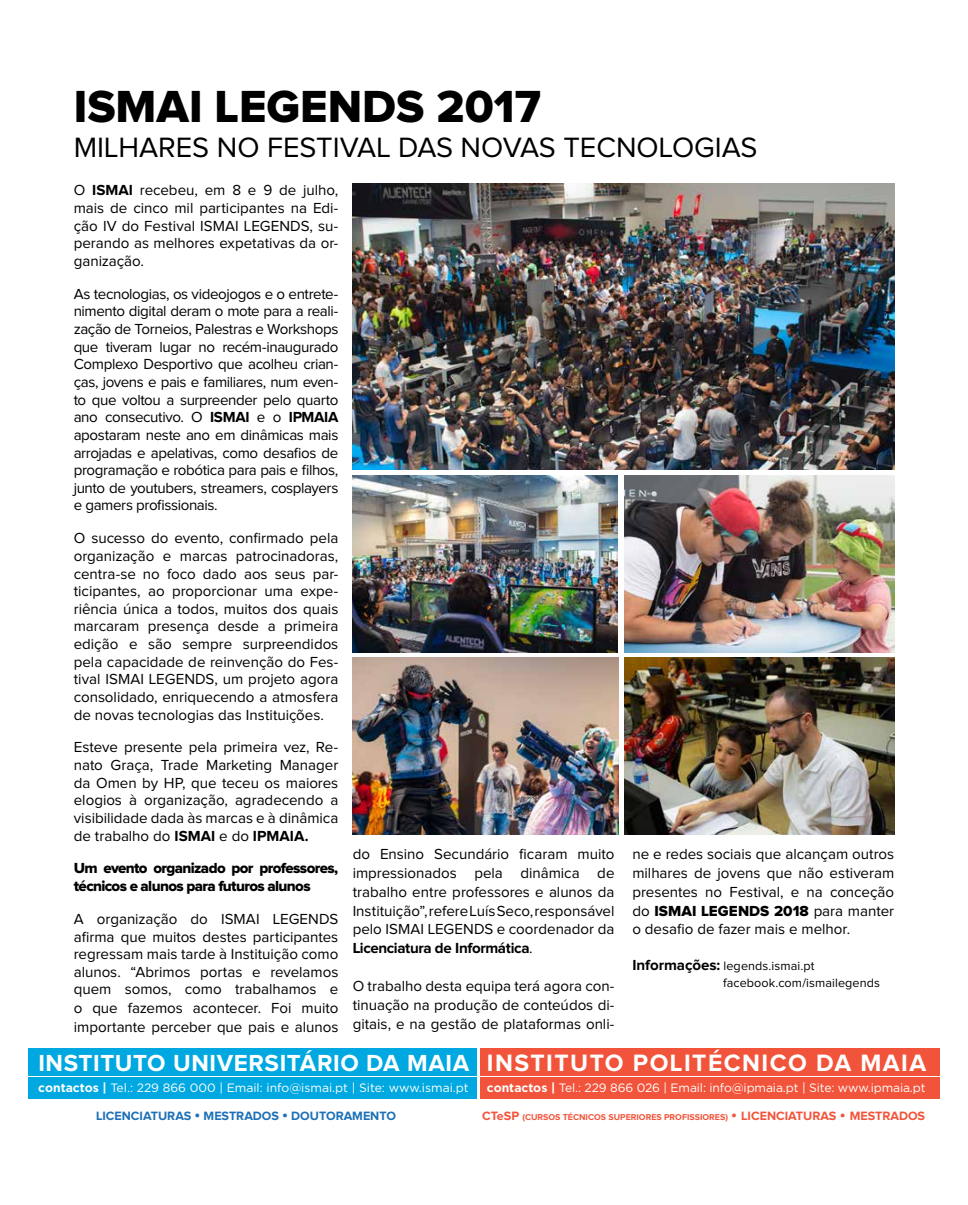
<style>
.page{position:relative;width:968px;height:1205px;background:#fff}
.page>*{position:absolute;margin:0;border:0;box-sizing:border-box;transform-origin:0 0}
.t1{font:46.62px "Proxima Nova Extrabld";color:#000}
.t2{font:29px "Proxima Nova";color:#000}
.t3{font:700 24.12px "Proxima Nova";letter-spacing:.025em;color:#fff}
.t4{font:15.12px/17.6px "Proxima Nova";color:#000;text-align:justify}
.t5{font:15.12px/17.6px "Proxima Nova Extrabld";letter-spacing:-.04em;color:#000}
.t6{font:15.12px "Proxima Nova Extrabld";letter-spacing:.005em;color:#000}
.t7{font:12.62px/17.6px "Proxima Nova";letter-spacing:.01em;color:#000}
.t8{font:700 12.5px "Proxima Nova";color:#1d70b7}
.t9{font:12.12px "Gotham";letter-spacing:-.01em;color:#fff}
.t10{font:700 8.88px "Proxima Nova";color:#f2543b}
.s1{font-weight:700}
.s2{font-family:"Proxima Nova"}
.s3{font-weight:700;font-size:15.12px}
.s4{font-size:24.5px}
.s5{font-size:16.25px}
.s6{font-size:12.5px}
</style>
<div class="page">
<img style="left:353px;top:183px;width:541px;height:286px">
<div style="left:28px;top:1048px;width:449px;height:28px;background:#00a8e1"></div>
<div style="left:480px;top:1048px;width:459px;height:28px;background:#f2543b"></div>
<div style="left:28px;top:1077px;width:449px;height:22px;background:#00a8e1"></div>
<div style="left:480px;top:1077px;width:459px;height:22px;background:#f2543b"></div>
<img style="left:352px;top:658px;width:266px;height:177px">
<img style="left:624px;top:658px;width:270px;height:177px">
<img style="left:624px;top:475px;width:270px;height:177px">
<img style="left:352px;top:475px;width:265px;height:177px">
<h1 class="t1" style="left:74px;top:85px;width:468px">ISMAI LEGENDS 2017</h1>
<h2 class="t2" style="left:74px;top:134px;width:685px">MILHARES NO FESTIVAL DAS NOVAS TECNOLOGIAS</h2>
<p class="t4" style="left:74px;top:182px;width:266px">O <span class="s1">ISMAI</span> recebeu, em 8 e 9 de julho, mais de cinco mil participantes na Edi&shy;ção IV do Festival ISMAI LEGENDS, su&shy;perando as melhores expetativas da or&shy;ganização.</p>
<p class="t4" style="left:74px;top:285px;width:266px">As tecnologias, os videojogos e o entrete&shy;nimento digital deram o mote para a reali&shy;zação de Torneios, Palestras e Workshops que tiveram lugar no recém-inaugurado Complexo Desportivo que acolheu crian&shy;ças, jovens e pais e familiares, num even&shy;to que voltou a surpreender pelo quarto ano consecutivo. O <span class="s1">ISMAI</span> e o <span class="s1">IPMAIA </span>apostaram neste ano em dinâmicas mais arrojadas e apelativas, como desafios de programação e robótica para pais e filhos, junto de youtubers, streamers, cosplayers e gamers profissionais.</p>
<p class="t4" style="left:74px;top:530px;width:266px">O sucesso do evento, confirmado pela organização e marcas patrocinadoras, centra-se no foco dado aos seus par&shy;ticipantes, ao proporcionar uma expe&shy;riência única a todos, muitos dos quais marcaram presença desde a primeira edição e são sempre surpreendidos pela capacidade de reinvenção do Fes&shy;tival ISMAI LEGENDS, um projeto agora consolidado, enriquecendo a atmosfera de novas tecnologias das Instituições.</p>
<p class="t4" style="left:74px;top:739px;width:266px">Esteve presente pela primeira vez, Re&shy;nato Graça, Trade Marketing Manager da Omen by HP, que teceu os maiores elogios à organização, agradecendo a visibilidade dada às marcas e à dinâmica de trabalho do <span class="s1">ISMAI</span> e do <span class="s1">IPMAIA.</span></p>
<p class="t5" style="left:74px;top:860px;width:266px">Um evento organizado por professores, técnicos e alunos para futuros alunos</p>
<p class="t4" style="left:74px;top:910px;width:266px;line-height:18px">A organização do ISMAI LEGENDS afirma que muitos destes participantes regressam mais tarde à Instituição como alunos. “Abrimos portas e revelamos quem somos, como trabalhamos e o que fazemos acontecer. Foi muito importante perceber que pais e alunos</p>
<p class="t4" style="left:352px;top:845px;width:263px;line-height:18.9px">do Ensino Secundário ficaram muito impressionados pela dinâmica de trabalho entre professores e alunos da Instituição”, refere Luís Seco, responsável pelo ISMAI LEGENDS e coordenador da <span class="s1">Licenciatura de Informática</span>.</p>
<p class="t4" style="left:352px;top:977px;width:263px;line-height:18.9px">O trabalho desta equipa terá agora con&shy;tinuação na produção de conteúdos di&shy;gitais, e na gestão de plataformas onli-</p>
<p class="t4" style="left:632px;top:845px;width:263px;line-height:18.9px">ne e redes sociais que alcançam outros milhares de jovens que não estiveram presentes no Festival, e na conceção</p>
<p class="t6" style="left:632px;top:903px;width:263px"><span class="s2">do</span> ISMAI LEGENDS 2018 <span class="s2">para manter</span></p>
<p class="t4" style="left:632px;top:921px;width:219px">o desafio de fazer mais e melhor.</p>
<p class="t7" style="left:723px;top:957px;width:158px;text-indent:-91px"><span class="s3">Informações:</span> legends.ismai.pt facebook.com/ismailegends</p>
<h3 class="t3" style="left:38px;top:1052px;width:889px">INSTITUTO UNIVERSITÁRIO DA MAIA <span class="s4">INSTITUTO POLITÉCNICO DA MAIA</span></h3>
<p class="t9" style="left:38px;top:1080px;width:432px"><span class="s1">contactos |</span> Tel.: 229 866 000 | Email: info@ismai.pt | Site: www.ismai.pt</p>
<p class="t9" style="left:487px;top:1080px;width:440px"><span class="s1">contactos |</span> Tel.: 229 866 026 | Email: info@ipmaia.pt | Site: www.ipmaia.pt</p>
<p class="t8" style="left:96px;top:1109px;width:301px">LICENCIATURAS <span class="s5">•</span> MESTRADOS <span class="s5">•</span> DOUTORAMENTO</p>
<p class="t10" style="left:482px;top:1112px;width:444px"><span class="s6">CTeSP</span> (CURSOS TÉCNICOS SUPERIORES PROFISSIORES) <span class="s5">•</span> <span class="s6">LICENCIATURAS</span> <span class="s5">•</span> <span class="s6">MESTRADOS</span></p>
</div>
